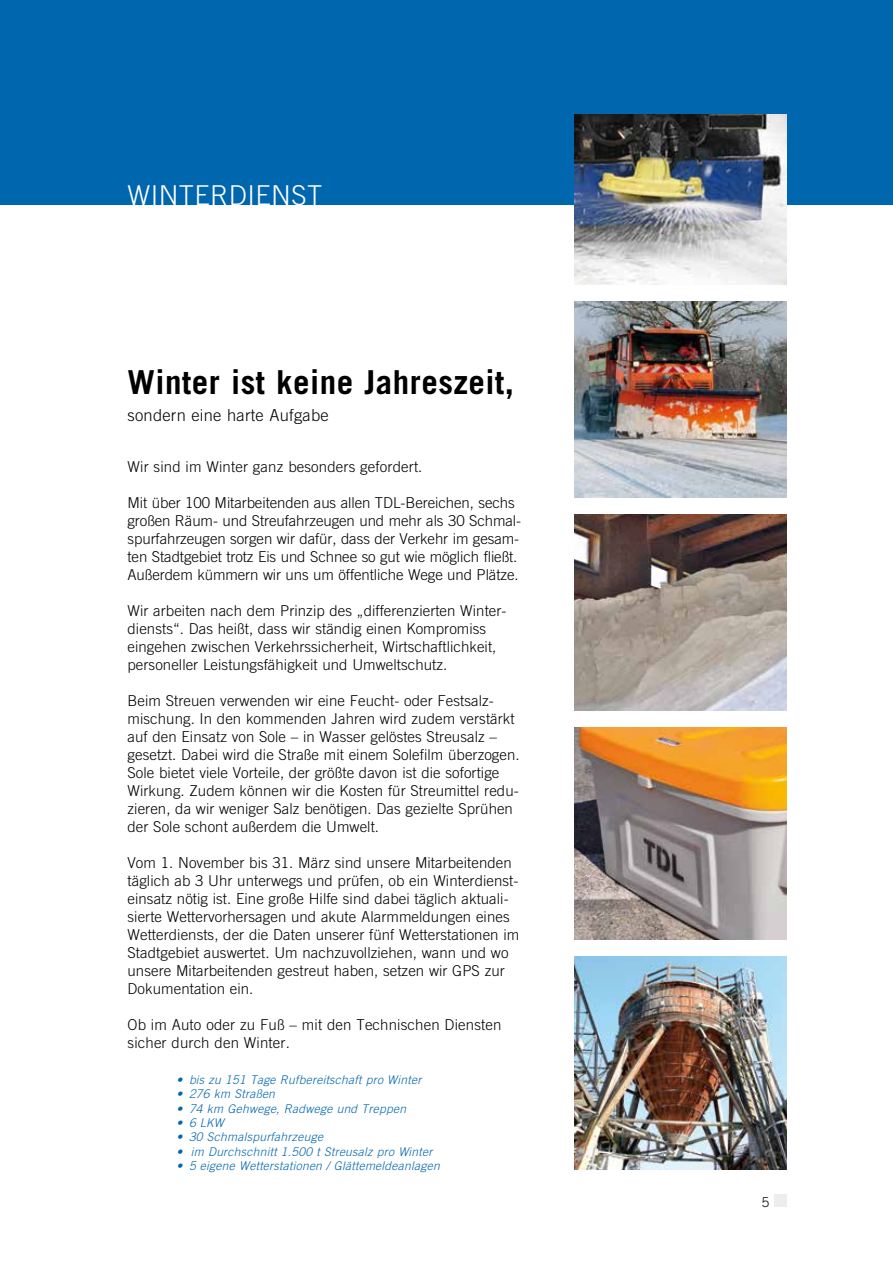
<style>
.page{position:relative;width:893px;height:1263px;background:#fff}
.page>*{position:absolute;margin:0;border:0;box-sizing:border-box;transform-origin:0 0}
.t1{font:700 33px "Ludwigsburg Trade Gothic";color:#000}
.t2{font:300 27.3px "Ludwigsburg Trade Gothic";color:#fff}
.t3{font:300 16.5px "Ludwigsburg Trade Gothic";color:#000}
.t4{font:300 15px/18px "Ludwigsburg Trade Gothic";letter-spacing:-.01em;color:#000}
.t5{font:300 13.5px "Ludwigsburg Trade Gothic";color:#000}
.t6{font:12px "Ludwigsburg Trade Gothic Lt Ob";letter-spacing:.01em;color:#0066ad}
</style>
<div class="page">
<img style="left:574px;top:302px;width:213px;height:195px">
<img style="left:574px;top:514px;width:213px;height:196px">
<img style="left:574px;top:727px;width:213px;height:213px">
<div style="left:0;top:0;width:893px;height:204px;background:#0066ad"></div>
<div style="left:774px;top:1194px;width:13px;height:13px;background:#eceded"></div>
<img style="left:574px;top:115px;width:213px;height:170px">
<img style="left:574px;top:957px;width:213px;height:212px">
<h2 class="t2" style="left:128px;top:179px;width:197px">WINTERDIENST</h2>
<h1 class="t1" style="left:128px;top:362px;width:389px">Winter ist keine Jahreszeit,</h1>
<p class="t3" style="left:128px;top:405px;width:203px">sondern eine harte Aufgabe</p>
<p class="t4" style="left:128px;top:457px;width:297px">Wir sind im Winter ganz besonders gefordert.</p>
<p class="t4" style="left:128px;top:493px;width:395px">Mit über 100 Mitarbeitenden aus allen TDL-Bereichen, sechs großen Räum- und Streufahrzeugen und mehr als 30 Schmal&shy;spurfahrzeugen sorgen wir dafür, dass der Verkehr im gesam&shy;ten Stadtgebiet trotz Eis und Schnee so gut wie möglich fließt.<br>Außerdem kümmern wir uns um öffentliche Wege und Plätze.</p>
<p class="t4" style="left:128px;top:601px;width:379px">Wir arbeiten nach dem Prinzip des „differenzierten Winter&shy;diensts“. Das heißt, dass wir ständig einen Kompromiss eingehen zwischen Verkehrssicherheit, Wirtschaftlichkeit, personeller Leistungsfähigkeit und Umweltschutz.</p>
<p class="t4" style="left:128px;top:691px;width:394px">Beim Streuen verwenden wir eine Feucht- oder Festsalz&shy;mischung. In den kommenden Jahren wird zudem verstärkt auf den Einsatz von Sole – in Wasser gelöstes Streusalz – gesetzt. Dabei wird die Straße mit einem Solefilm überzogen.<br>Sole bietet viele Vorteile, der größte davon ist die sofortige Wirkung. Zudem können wir die Kosten für Streumittel redu&shy;zieren, da wir weniger Salz benötigen. Das gezielte Sprühen der Sole schont außerdem die Umwelt.</p>
<p class="t4" style="left:128px;top:853px;width:393px">Vom 1. November bis 31. März sind unsere Mitarbeitenden täglich ab 3 Uhr unterwegs und prüfen, ob ein Winterdienst&shy;einsatz nötig ist. Eine große Hilfe sind dabei täglich aktuali&shy;sierte Wettervorhersagen und akute Alarmmeldungen eines Wetterdiensts, der die Daten unserer fünf Wetterstationen im Stadtgebiet auswertet. Um nachzuvollziehen, wann und wo unsere Mitarbeitenden gestreut haben, setzen wir GPS zur Dokumentation ein.</p>
<p class="t4" style="left:128px;top:1015px;width:376px">Ob im Auto oder zu Fuß – mit den Technischen Diensten sicher durch den Winter.</p>
<p class="t6" style="left:177px;top:1072px;width:247px">• bis zu 151 Tage Rufbereitschaft pro Winter</p>
<p class="t6" style="left:177px;top:1087px;width:100px">• 276 km Straßen</p>
<p class="t6" style="left:177px;top:1101px;width:231px">• 74 km Gehwege, Radwege und Treppen</p>
<p class="t6" style="left:177px;top:1116px;width:49px">• 6 LKW</p>
<p class="t6" style="left:177px;top:1130px;width:148px">• 30 Schmalspurfahrzeuge</p>
<p class="t6" style="left:177px;top:1144px;width:258px">• im Durchschnitt 1.500 t Streusalz pro Winter</p>
<p class="t6" style="left:177px;top:1159px;width:265px">• 5 eigene Wetterstationen / Glättemeldeanlagen</p>
<p class="t5" style="left:762px;top:1194px;width:9px">5</p>
</div>
